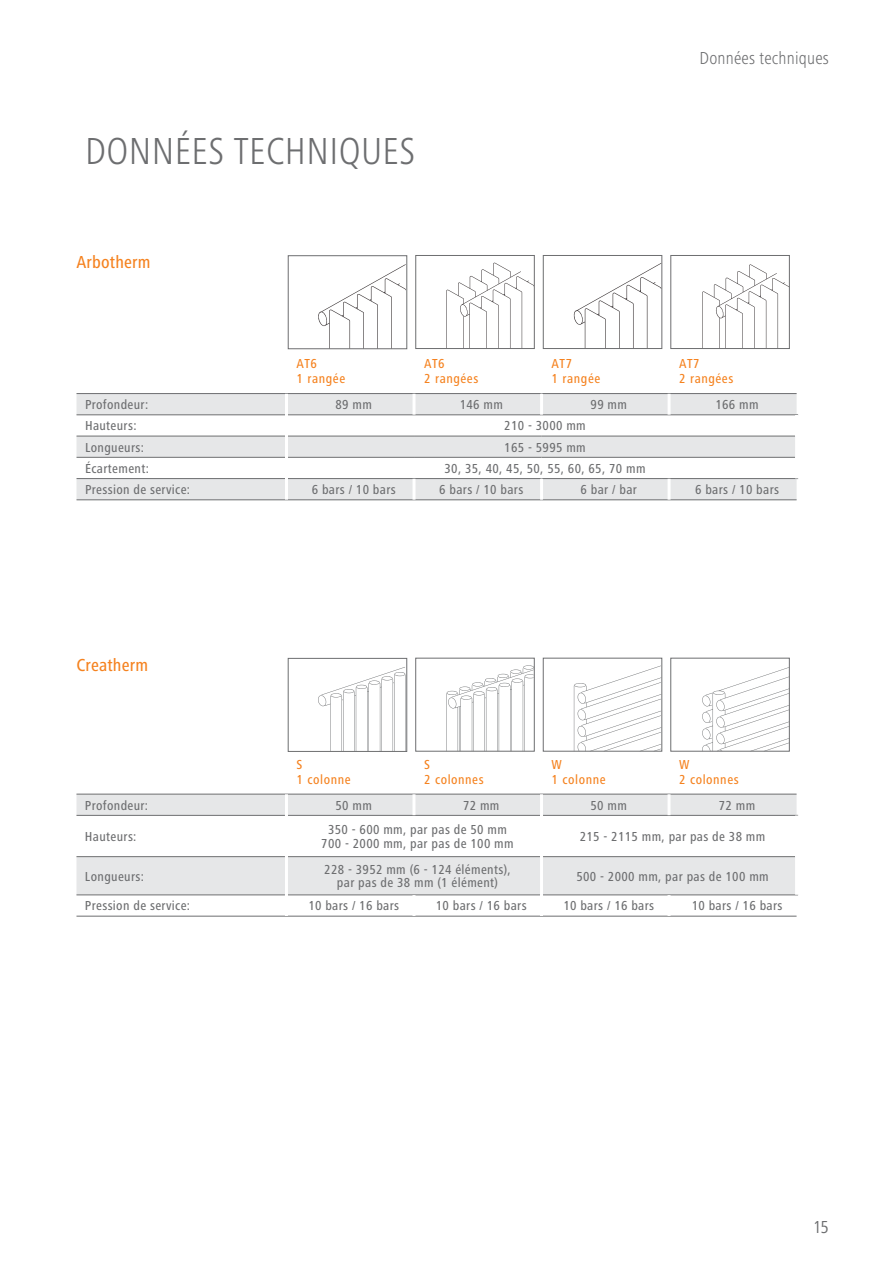
<style>
.page{position:relative;width:893px;height:1263px;background:#fff}
.page>*{position:absolute;margin:0;border:0;box-sizing:border-box;transform-origin:0 0}
.t1{font:300 condensed 39px "Frutiger Next LTW1 G";letter-spacing:.01em;color:#6d6e70}
.t2{font:500 condensed 18px "Frutiger Next LTW1 G";letter-spacing:.01em;color:#f5821f}
.t3{font:300 condensed 18px "Frutiger Next LTW1 G";letter-spacing:.01em;color:#6d6e70}
.t4{font:condensed 18px "Frutiger Next LTW1 G";color:#6d6e70}
.t5{font:500 condensed 13.5px/13.5px "Frutiger Next LTW1 G";letter-spacing:.025em;color:#6d6e70;text-align:center}
.t6{font:500 condensed 13.5px/15px "Frutiger Next LTW1 G";letter-spacing:.04em;color:#f5821f}
</style>
<div class="page">
<svg style="left:77px;top:394px;width:719px;height:106px;background:#e2e3e4"></svg>
<svg style="left:77px;top:416px;width:718px;height:20px"></svg>
<div style="left:77px;top:457px;width:719px;height:22px;background:#fff"></div>
<hr style="left:77px;top:393px;width:337px;height:1px;background:#6d6e70">
<hr style="left:414px;top:393px;width:127px;height:1px;background:#6d6e70">
<hr style="left:541px;top:393px;width:255px;height:1px;background:#6d6e70">
<hr style="left:77px;top:415px;width:208px;height:1px;background:#6d6e70">
<hr style="left:288px;top:415px;width:126px;height:1px;background:#6d6e70">
<hr style="left:414px;top:415px;width:127px;height:1px;background:#6d6e70">
<hr style="left:541px;top:415px;width:257px;height:1px;background:#6d6e70">
<hr style="left:77px;top:436px;width:208px;height:1px;background:#6d6e70">
<hr style="left:288px;top:436px;width:126px;height:1px;background:#6d6e70">
<hr style="left:414px;top:436px;width:127px;height:1px;background:#6d6e70">
<hr style="left:541px;top:436px;width:254px;height:1px;background:#6d6e70">
<hr style="left:77px;top:457px;width:208px;height:1px;background:#6d6e70">
<hr style="left:288px;top:457px;width:126px;height:1px;background:#6d6e70">
<hr style="left:414px;top:457px;width:127px;height:1px;background:#6d6e70">
<hr style="left:541px;top:457px;width:254px;height:1px;background:#6d6e70">
<hr style="left:77px;top:478px;width:208px;height:1px;background:#6d6e70">
<hr style="left:288px;top:478px;width:126px;height:1px;background:#6d6e70">
<hr style="left:414px;top:478px;width:127px;height:1px;background:#6d6e70">
<hr style="left:541px;top:478px;width:257px;height:1px;background:#6d6e70">
<hr style="left:77px;top:500px;width:337px;height:1px;background:#6d6e70">
<hr style="left:414px;top:500px;width:127px;height:1px;background:#6d6e70">
<hr style="left:541px;top:500px;width:255px;height:1px;background:#6d6e70">
<hr style="left:285px;top:394px;width:3px;height:21px;background:#fff">
<hr style="left:412px;top:394px;width:3px;height:21px;background:#fff">
<hr style="left:540px;top:394px;width:3px;height:21px;background:#fff">
<hr style="left:667px;top:394px;width:3px;height:21px;background:#fff">
<hr style="left:285px;top:415px;width:3px;height:21px;background:#fff">
<hr style="left:795px;top:415px;width:3px;height:21px;background:#fff">
<hr style="left:285px;top:436px;width:3px;height:21px;background:#fff">
<hr style="left:795px;top:436px;width:3px;height:21px;background:#fff">
<hr style="left:285px;top:479px;width:3px;height:21px;background:#fff">
<hr style="left:412px;top:479px;width:3px;height:21px;background:#fff">
<hr style="left:540px;top:479px;width:3px;height:21px;background:#fff">
<hr style="left:667px;top:479px;width:3px;height:21px;background:#fff">
<svg style="left:446px;top:263px;width:86px;height:84px"></svg>
<div style="left:415px;top:255px;width:119px;height:94px;border:1px solid #6d6e70"></div>
<svg style="left:318px;top:264px;width:87px;height:83px"></svg>
<div style="left:288px;top:255px;width:119px;height:94px;border:1px solid #6d6e70"></div>
<svg style="left:573px;top:263px;width:87px;height:84px"></svg>
<div style="left:543px;top:255px;width:119px;height:94px;border:1px solid #6d6e70"></div>
<svg style="left:702px;top:264px;width:85px;height:83px"></svg>
<div style="left:670px;top:255px;width:119px;height:94px;border:1px solid #6d6e70"></div>
<div style="left:76px;top:795px;width:720px;height:20px;background:#e6e7e8"></div>
<svg style="left:76px;top:857px;width:720px;height:59px;fill:#e6e7e8"></svg>
<hr style="left:76px;top:794px;width:338px;height:1px;background:#6d6e70">
<hr style="left:414px;top:794px;width:382px;height:1px;background:#6d6e70">
<hr style="left:76px;top:815px;width:209px;height:1px;background:#6d6e70">
<hr style="left:288px;top:815px;width:126px;height:1px;background:#6d6e70">
<hr style="left:414px;top:815px;width:126px;height:1px;background:#6d6e70">
<hr style="left:543px;top:815px;width:255px;height:1px;background:#6d6e70">
<hr style="left:76px;top:856px;width:209px;height:1px;background:#6d6e70">
<hr style="left:288px;top:856px;width:126px;height:1px;background:#6d6e70">
<hr style="left:414px;top:856px;width:126px;height:1px;background:#6d6e70">
<hr style="left:543px;top:856px;width:252px;height:1px;background:#6d6e70">
<hr style="left:76px;top:895px;width:209px;height:1px;background:#6d6e70">
<hr style="left:288px;top:895px;width:126px;height:1px;background:#6d6e70">
<hr style="left:414px;top:895px;width:126px;height:1px;background:#6d6e70">
<hr style="left:543px;top:895px;width:255px;height:1px;background:#6d6e70">
<hr style="left:76px;top:916px;width:338px;height:1px;background:#6d6e70">
<hr style="left:414px;top:916px;width:382px;height:1px;background:#6d6e70">
<hr style="left:285px;top:794px;width:3px;height:21px;background:#fff">
<hr style="left:412px;top:794px;width:3px;height:21px;background:#fff">
<hr style="left:540px;top:794px;width:3px;height:21px;background:#fff">
<hr style="left:667px;top:794px;width:3px;height:21px;background:#fff">
<hr style="left:285px;top:857px;width:3px;height:38px;background:#fff">
<hr style="left:540px;top:857px;width:3px;height:38px;background:#fff">
<hr style="left:795px;top:857px;width:3px;height:38px;background:#fff">
<hr style="left:285px;top:895px;width:3px;height:21px;background:#fff">
<hr style="left:412px;top:895px;width:3px;height:21px;background:#fff">
<hr style="left:540px;top:895px;width:3px;height:21px;background:#fff">
<hr style="left:667px;top:895px;width:3px;height:21px;background:#fff">
<svg style="left:446px;top:665px;width:86px;height:84px"></svg>
<div style="left:415px;top:658px;width:119px;height:93px;border:1px solid #6d6e70"></div>
<svg style="left:318px;top:667px;width:87px;height:83px"></svg>
<div style="left:288px;top:658px;width:119px;height:94px;border:1px solid #6d6e70"></div>
<svg style="left:574px;top:666px;width:86px;height:83px"></svg>
<div style="left:543px;top:658px;width:119px;height:93px;border:1px solid #6d6e70"></div>
<svg style="left:702px;top:668px;width:85px;height:81px"></svg>
<div style="left:670px;top:658px;width:119px;height:93px;border:1px solid #6d6e70"></div>
<h1 class="t1" style="left:85px;top:128px;width:332px">DONNÉES TECHNIQUES</h1>
<h2 class="t2" style="left:77px;top:255px;width:76px">Arbotherm</h2>
<h2 class="t3" style="left:699px;top:47px;width:131px">Données techniques</h2>
<p class="t6" style="left:296px;top:357px;width:50px">AT6<br>1 rangée</p>
<p class="t6" style="left:551px;top:357px;width:50px">AT7<br>1 rangée</p>
<p class="t6" style="left:424px;top:357px;width:56px">AT6<br>2 rangées</p>
<p class="t6" style="left:679px;top:357px;width:56px">AT7<br>2 rangées</p>
<p class="t5" style="left:85px;top:399px;width:65px">Profondeur:</p>
<p class="t5" style="left:335px;top:399px;width:38px">89 mm</p>
<p class="t5" style="left:460px;top:399px;width:45px">146 mm</p>
<p class="t5" style="left:590px;top:399px;width:38px">99 mm</p>
<p class="t5" style="left:715px;top:399px;width:45px">166 mm</p>
<p class="t5" style="left:85px;top:420px;width:53px">Hauteurs:</p>
<p class="t5" style="left:504px;top:420px;width:83px">210 - 3000 mm</p>
<p class="t5" style="left:85px;top:441px;width:60px">Longueurs:</p>
<p class="t5" style="left:504px;top:441px;width:83px">165 - 5995 mm</p>
<p class="t5" style="left:85px;top:463px;width:65px">Écartement:</p>
<p class="t5" style="left:444px;top:463px;width:202px">30, 35, 40, 45, 50, 55, 60, 65, 70 mm</p>
<p class="t5" style="left:85px;top:484px;width:107px">Pression de service:</p>
<p class="t5" style="left:312px;top:484px;width:86px">6 bars / 10 bars</p>
<p class="t5" style="left:439px;top:484px;width:86px">6 bars / 10 bars</p>
<p class="t5" style="left:580px;top:484px;width:58px">6 bar / bar</p>
<p class="t5" style="left:695px;top:484px;width:86px">6 bars / 10 bars</p>
<h2 class="t2" style="left:76px;top:658px;width:73px">Creatherm</h2>
<p class="t6" style="left:296px;top:758px;width:56px">S<br>1 colonne</p>
<p class="t6" style="left:551px;top:758px;width:56px">W<br>1 colonne</p>
<p class="t6" style="left:424px;top:758px;width:61px">S<br>2 colonnes</p>
<p class="t6" style="left:679px;top:758px;width:61px">W<br>2 colonnes</p>
<p class="t5" style="left:85px;top:799px;width:65px">Profondeur:</p>
<p class="t5" style="left:335px;top:799px;width:38px">50 mm</p>
<p class="t5" style="left:463px;top:799px;width:38px">72 mm</p>
<p class="t5" style="left:590px;top:799px;width:38px">50 mm</p>
<p class="t5" style="left:719px;top:799px;width:38px">72 mm</p>
<p class="t5" style="left:85px;top:831px;width:53px">Hauteurs:</p>
<p class="t5" style="left:321px;top:824px;width:194px">350 - 600 mm, par pas de 50 mm<br>700 - 2000 mm, par pas de 100 mm</p>
<p class="t5" style="left:580px;top:831px;width:187px">215 - 2115 mm, par pas de 38 mm</p>
<p class="t5" style="left:85px;top:870px;width:60px">Longueurs:</p>
<p class="t5" style="left:324px;top:864px;width:188px">228 - 3952 mm (6 - 124 éléments), par pas de 38 mm (1 élément)</p>
<p class="t5" style="left:576px;top:870px;width:194px">500 - 2000 mm, par pas de 100 mm</p>
<p class="t5" style="left:85px;top:900px;width:107px">Pression de service:</p>
<p class="t5" style="left:308px;top:900px;width:92px">10 bars / 16 bars</p>
<p class="t5" style="left:436px;top:900px;width:92px">10 bars / 16 bars</p>
<p class="t5" style="left:563px;top:900px;width:92px">10 bars / 16 bars</p>
<p class="t5" style="left:692px;top:900px;width:92px">10 bars / 16 bars</p>
<h2 class="t4" style="left:813px;top:1219px;width:17px">15</h2>
</div>
